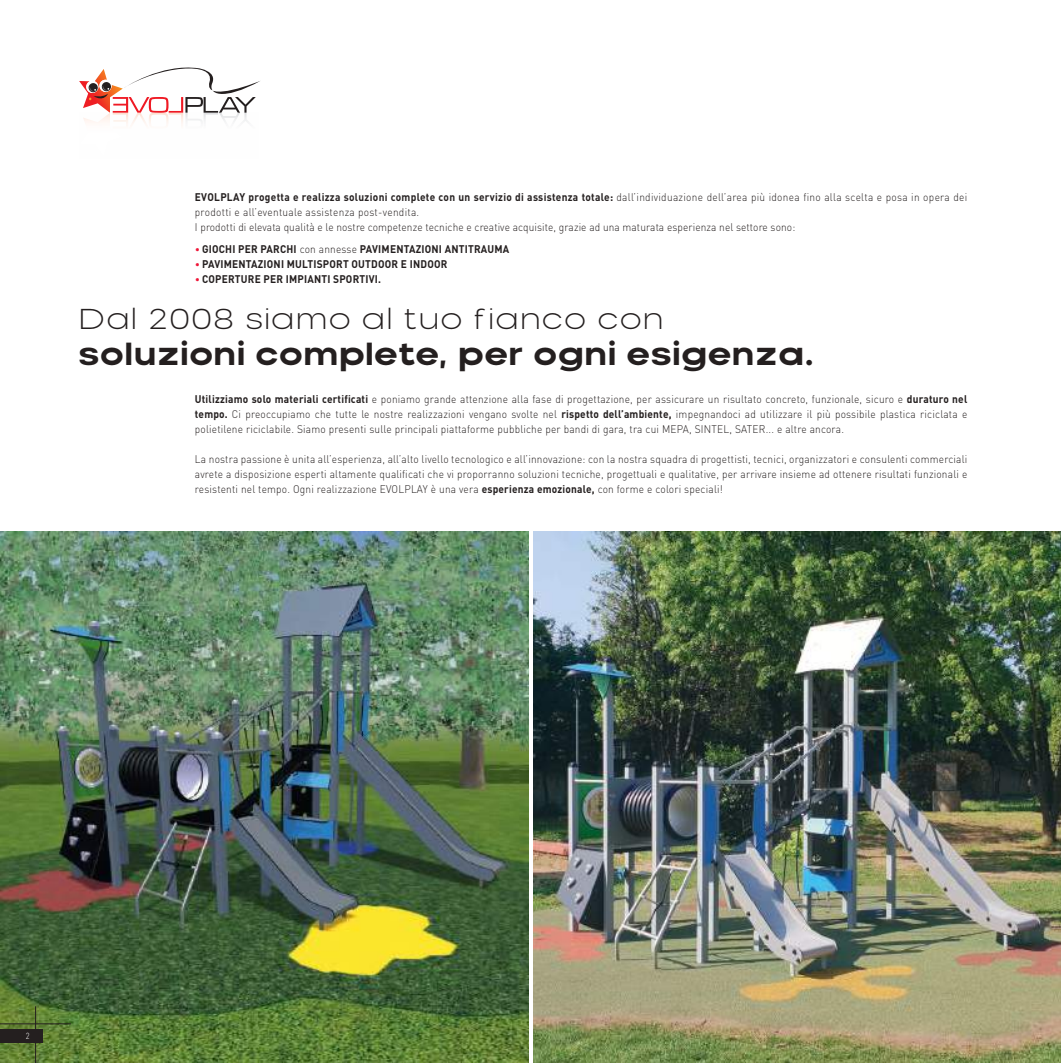
<style>
.page{position:relative;width:1063px;height:1063px;background:#fff}
.page>*{position:absolute;margin:0;border:0;box-sizing:border-box;transform-origin:0 0}
.t1{font:800 expanded 31.25px "Nominee";letter-spacing:-.02em;color:#241f1f}
.t2{font:200 expanded 28.75px "Nominee";letter-spacing:-.025em;color:#241f1f}
.t3{font:300 11px/15px "DIN";letter-spacing:.01em;color:#241f1f;text-align:justify;scale:.92 1}
.t4{font:700 11px/15px "DIN";letter-spacing:.02em;color:#241f1f;scale:.92 1}
.t5{font:300 8.75px "DIN";color:#fff;scale:.85 1}
.s1{font-weight:700}
.s2{font-family:"Nominee";font-weight:800;font-stretch:expanded;font-size:17.5px;color:#ef1638}
.s3{font-weight:300}
</style>
<div class="page">
<img style="left:0;top:531px;width:1061px;height:532px">
<img style="left:123px;top:114px;width:60px;height:10px">
<img style="left:185px;top:114px;width:50px;height:8px">
<img style="left:235px;top:114px;width:13px;height:8px">
<img style="left:83px;top:114px;width:40px;height:9px">
<svg style="left:79px;top:68px;width:181px;height:46px"></svg>
<hr style="left:0;top:1024px;width:71px;height:1px;background:#241f1f">
<hr style="left:35px;top:1006px;width:1px;height:57px;background:#241f1f">
<div style="left:0;top:1030px;width:43px;height:13px;background:#241f1f"></div>
<hr style="left:530px;top:521px;width:3px;height:542px;background:#fff">
<p class="t3" style="left:195px;top:190px;width:841px;text-align:left"><span class="s1">EVOLPLAY progetta e realizza soluzioni complete con un servizio di assistenza totale:</span> dall’individuazione dell’area più idonea fino alla scelta e posa in opera dei prodotti e all’eventuale assistenza post-vendita.<br>I prodotti di elevata qualità e le nostre competenze tecniche e creative acquisite, grazie ad una maturata esperienza nel settore sono:</p>
<p class="t4" style="left:195px;top:241px;width:343px"><span class="s2">.</span> GIOCHI PER PARCHI <span class="s3">con annesse</span> PAVIMENTAZIONI ANTITRAUMA <span class="s2">.</span> PAVIMENTAZIONI MULTISPORT OUTDOOR E INDOOR<br><span class="s2">.</span> COPERTURE PER IMPIANTI SPORTIVI.</p>
<h2 class="t2" style="left:78px;top:301px;width:588px">Dal 2008 siamo al tuo fianco con</h2>
<h1 class="t1" style="left:78px;top:335px;width:738px">soluzioni complete, per ogni esigenza.</h1>
<p class="t3" style="left:195px;top:391px;width:841px"><span class="s1">Utilizziamo solo materiali certificati</span> e poniamo grande attenzione alla fase di progettazione, per assicurare un risultato concreto, funzionale, sicuro e <span class="s1">duraturo nel tempo.</span> Ci preoccupiamo che tutte le nostre realizzazioni vengano svolte nel <span class="s1">rispetto dell’ambiente,</span> impegnandoci ad utilizzare il più possibile plastica riciclata e polietilene riciclabile. Siamo presenti sulle principali piattaforme pubbliche per bandi di gara, tra cui MEPA, SINTEL, SATER... e altre ancora.</p>
<p class="t3" style="left:195px;top:451px;width:841px">La nostra passione è unita all’esperienza, all’alto livello tecnologico e all’innovazione: con la nostra squadra di progettisti, tecnici, organizzatori e consulenti commerciali avrete a disposizione esperti altamente qualificati che vi proporranno soluzioni tecniche, progettuali e qualitative, per arrivare insieme ad ottenere risultati funzionali e resistenti nel tempo. Ogni realizzazione EVOLPLAY è una vera <span class="s1">esperienza emozionale,</span> con forme e colori speciali!</p>
<p class="t5" style="left:26px;top:1031px;width:6px">2</p>
</div>
